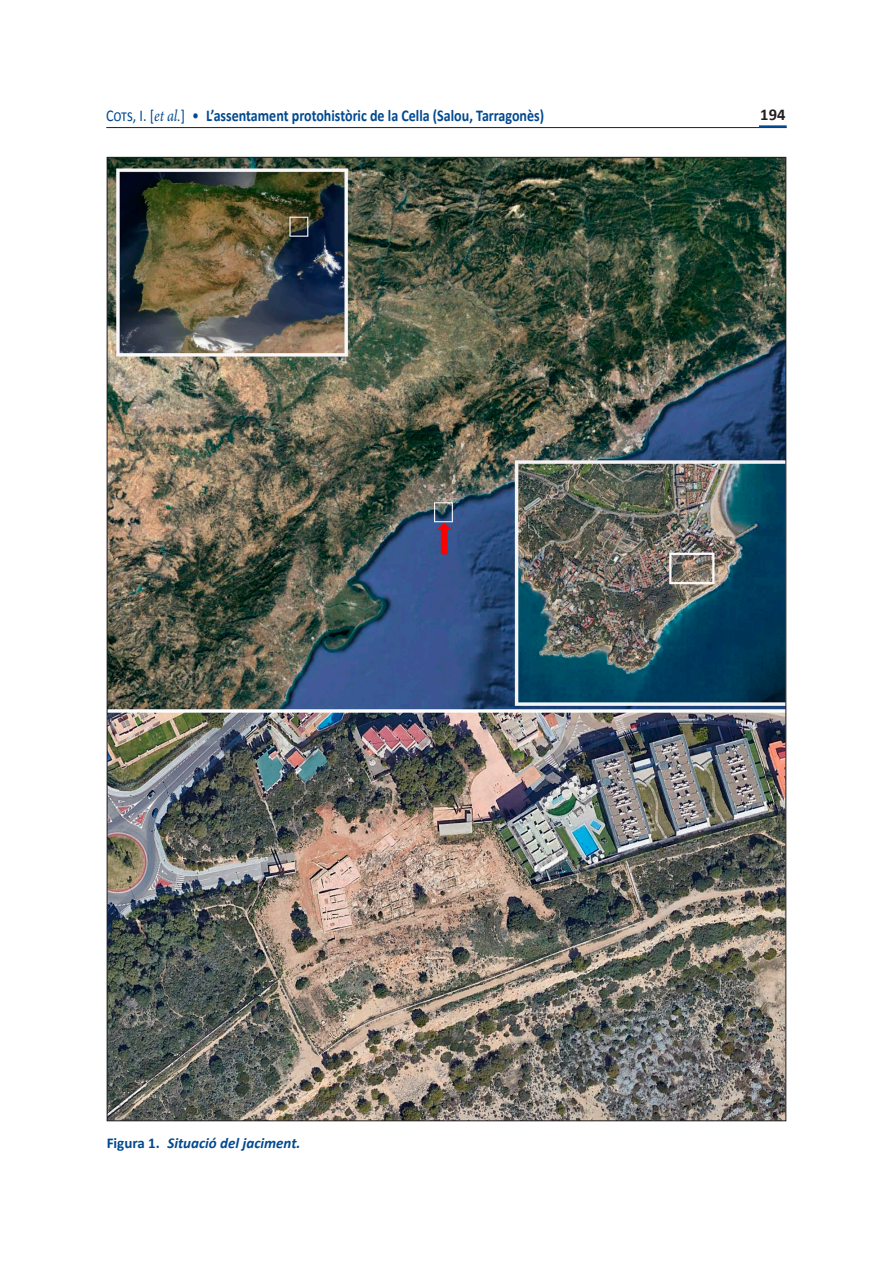
<style>
.page{position:relative;width:893px;height:1263px;background:#fff}
.page>*{position:absolute;margin:0;border:0;box-sizing:border-box;transform-origin:0 0}
.t1{font:700 16.5px "Calibri";color:#014990;scale:.85 1}
.t2{font:700 16.5px "Calibri";color:#231f20}
.peu_foto{font:italic 700 15px "Calibri";color:#014990}
.s1{font-weight:400}
.s2{font-family:"Minion Pro";font-weight:400;font-style:italic}
.s3{font-style:normal}
</style>
<div class="page">
<hr style="left:106px;top:127px;width:681px;height:1px;background:#231f20">
<hr style="left:759px;top:125px;width:28px;height:3px;background:#014990">
<img style="left:109px;top:159px;width:675px;height:960px">
<p class="t1" style="left:106px;top:105px;width:517px"><span class="s1">Cots, I. [</span><span class="s2">et al.</span><span class="s1">] •</span> L’assentament protohistòric de la Cella (Salou, Tarragonès)</p>
<p class="t2" style="left:760px;top:104px;width:27px">194</p>
<p class="peu_foto" style="left:107px;top:1134px;width:195px"><span class="s3">Figura 1.</span> Situació del jaciment.</p>
</div>
